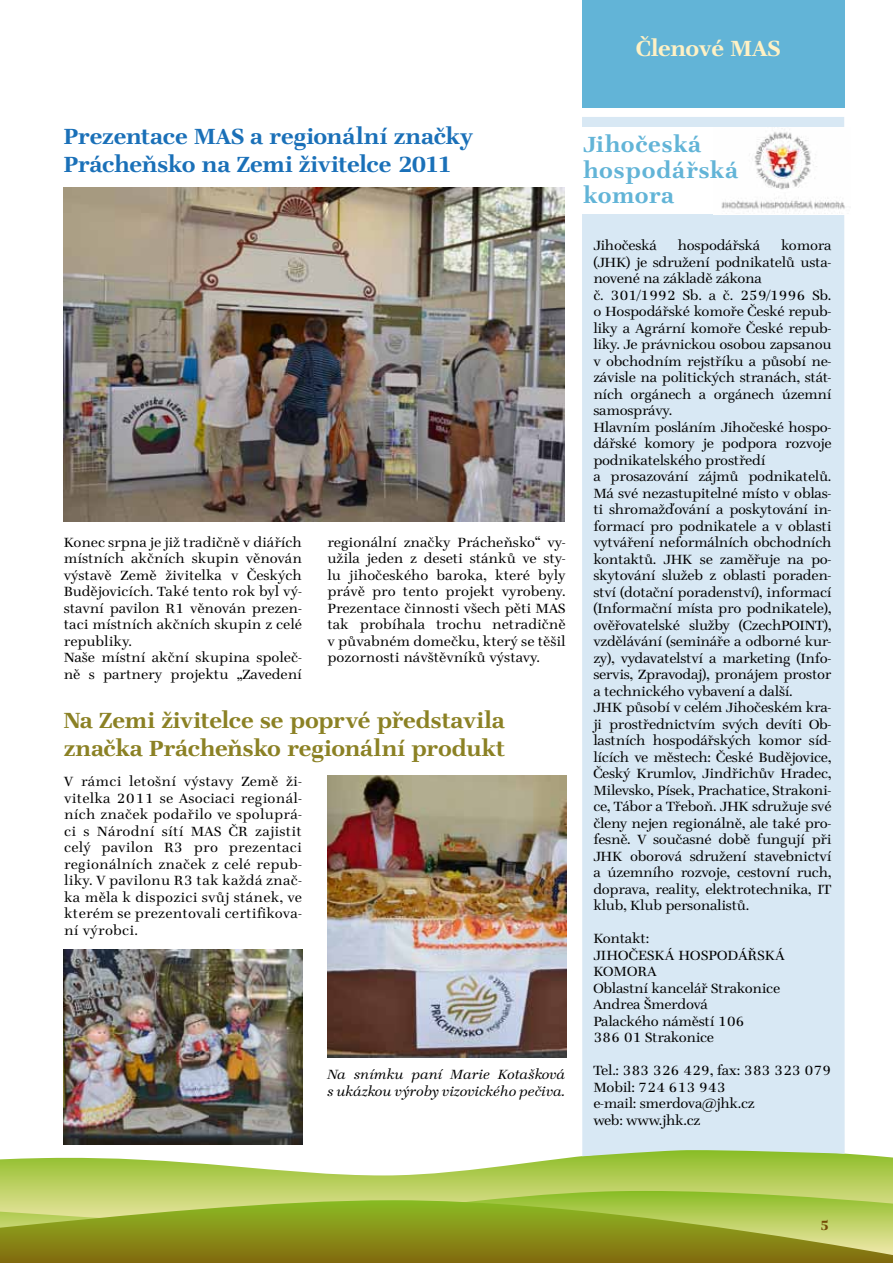
<style>
.page{position:relative;width:893px;height:1263px;background:#fff}
.page>*{position:absolute;margin:0;border:0;box-sizing:border-box;transform-origin:0 0}
.t1{font:700 21px/28.2px "Teimer DOT";color:#8b8124}
.t2{font:700 21px/28.2px "Teimer DOT";color:#1a70b8}
.t3{font:700 21px/25.2px "Teimer DOT";letter-spacing:.04em;color:#62b4d7}
.t4{font:700 21px "Teimer DOT";letter-spacing:-.015em;color:#fff1c4}
.t5{font:300 12.75px/16.5px "Teimer LOT";letter-spacing:-.02em;color:#000}
.t6{font:300 12.75px/16.5px "Teimer LOT";color:#000}
.t7{font:italic 300 12.75px/16.5px "Teimer LOT";color:#000}
.t8{font:700 12.75px "Teimer DOT";color:#734b05}
</style>
<div class="page">
<svg style="left:12px;top:1153px;width:881px;height:6px"></svg>
<svg style="left:0;top:1159px;width:893px;height:41px;background:#bad268"></svg>
<svg style="left:0;top:1200px;width:893px;height:63px;background:#959d2b"></svg>
<img style="left:64px;top:187px;width:501px;height:334px">
<img style="left:327px;top:775px;width:239px;height:282px">
<div style="left:582px;top:117px;width:263px;height:1039px;background:#d8e8f4"></div>
<div style="left:582px;top:0;width:262px;height:108px;background:#62b4d7"></div>
<div style="left:579px;top:128px;width:276px;height:86px;background:#fff"></div>
<img style="left:721px;top:132px;width:124px;height:82px">
<img style="left:64px;top:949px;width:238px;height:196px">
<h1 class="t4" style="left:636px;top:33px;width:146px">Členové MAS</h1>
<h1 class="t2" style="left:64px;top:122px;width:411px">Prezentace MAS a regionální značky<br>Prácheňsko na Zemi živitelce 2011</h1>
<p class="t6" style="left:64px;top:533px;width:240px">Konec srpna je již tradičně v diářích místních akčních skupin věnován výstavě Země živitelka v Českých<br>Budějovicích. Také tento rok byl vý&shy;stavní pavilon R1 věnován prezen&shy;taci místních akčních skupin z celé republiky.<br>Naše místní akční skupina společ&shy;ně s partnery projektu „Zavedení</p>
<p class="t5" style="left:327px;top:533px;width:240px;text-align:justify">regionální značky Prácheňsko“ vy&shy;užila jeden z deseti stánků ve sty&shy;lu jihočeského baroka, které byly právě pro tento projekt vyrobeny.<br>Prezentace činnosti všech pěti MAS tak probíhala trochu netradičně v půvabném domečku, který se těšil pozornosti návštěvníků výstavy.</p>
<h1 class="t1" style="left:64px;top:706px;width:443px">Na Zemi živitelce se poprvé představila značka Prácheňsko regionální produkt</h1>
<p class="t5" style="left:64px;top:773px;width:239px;text-align:justify">V rámci letošní výstavy Země ži&shy;vitelka 2011 se Asociaci regionál&shy;ních značek podařilo ve spoluprá&shy;ci s Národní sítí MAS ČR zajistit celý pavilon R3 pro prezentaci regionálních značek z celé repub&shy;liky. V pavilonu R3 tak každá znač&shy;ka měla k dispozici svůj stánek, ve kterém se prezentovali certifikova&shy;ní výrobci.</p>
<p class="t7" style="left:327px;top:1066px;width:240px">Na snímku paní Marie Kotašková s ukázkou výroby vizovického pečiva.</p>
<h1 class="t3" style="left:583px;top:132px;width:157px">Jihočeská hospodářská komora</h1>
<p class="t5" style="left:593px;top:237px;width:240px;text-indent:188px">komora (JHK) je sdružení podnikatelů usta&shy;novené na základě zákona<br>č. 301/1992 Sb. a č. 259/1996 Sb. o Hospodářské komoře České repub&shy;liky a Agrární komoře České repub&shy;liky. Je právnickou osobou zapsanou v obchodním rejstříku a působí ne&shy;závisle na politických stranách, stát&shy;ních orgánech a orgánech územní samosprávy.<br>Hlavním posláním Jihočeské hospo&shy;dářské komory je podpora rozvoje podnikatelského prostředí<br>a prosazování zájmů podnikatelů.<br>Má své nezastupitelné místo v oblas&shy;ti shromažďování a poskytování in&shy;formací pro podnikatele a v oblasti vytváření neformálních obchodních kontaktů. JHK se zaměřuje na po&shy;skytování služeb z oblasti poraden&shy;ství (dotační poradenství), informací (Informační místa pro podnikatele), ověřovatelské služby (CzechPOINT), vzdělávání (semináře a odborné kur&shy;zy), vydavatelství a marketing (Info&shy;servis, Zpravodaj), pronájem prostor a technického vybavení a další.<br>JHK působí v celém Jihočeském kra&shy;ji prostřednictvím svých devíti Ob&shy;lastních hospodářských komor síd&shy;lících ve městech: České Budějovice, Český Krumlov, Jindřichův Hradec, Milevsko, Písek, Prachatice, Strakoni&shy;ce, Tábor a Třeboň. JHK sdružuje své členy nejen regionálně, ale také pro&shy;fesně. V současné době fungují při JHK oborová sdružení stavebnictví a územního rozvoje, cestovní ruch, doprava, reality, elektrotechnika, IT klub, Klub personalistů.</p>
<p class="t5" style="left:593px;top:930px;width:193px">Kontakt:<br>JIHOČESKÁ HOSPODÁŘSKÁ<br>KOMORA<br>Oblastní kancelář Strakonice<br>Andrea Šmerdová<br>Palackého náměstí 106<br>386 01 Strakonice</p>
<p class="t5" style="left:593px;top:1062px;width:240px">Tel.: 383 326 429, fax: 383 323 079<br>Mobil: 724 613 943<br>e-mail: smerdova@jhk.cz<br>web: www.jhk.cz</p>
<p class="t5" style="left:593px;top:237px;width:65px">Jihočeská</p>
<p class="t5" style="left:678px;top:237px;width:84px">hospodářská</p>
<p class="t8" style="left:820px;top:1216px;width:11px">5</p>
</div>
